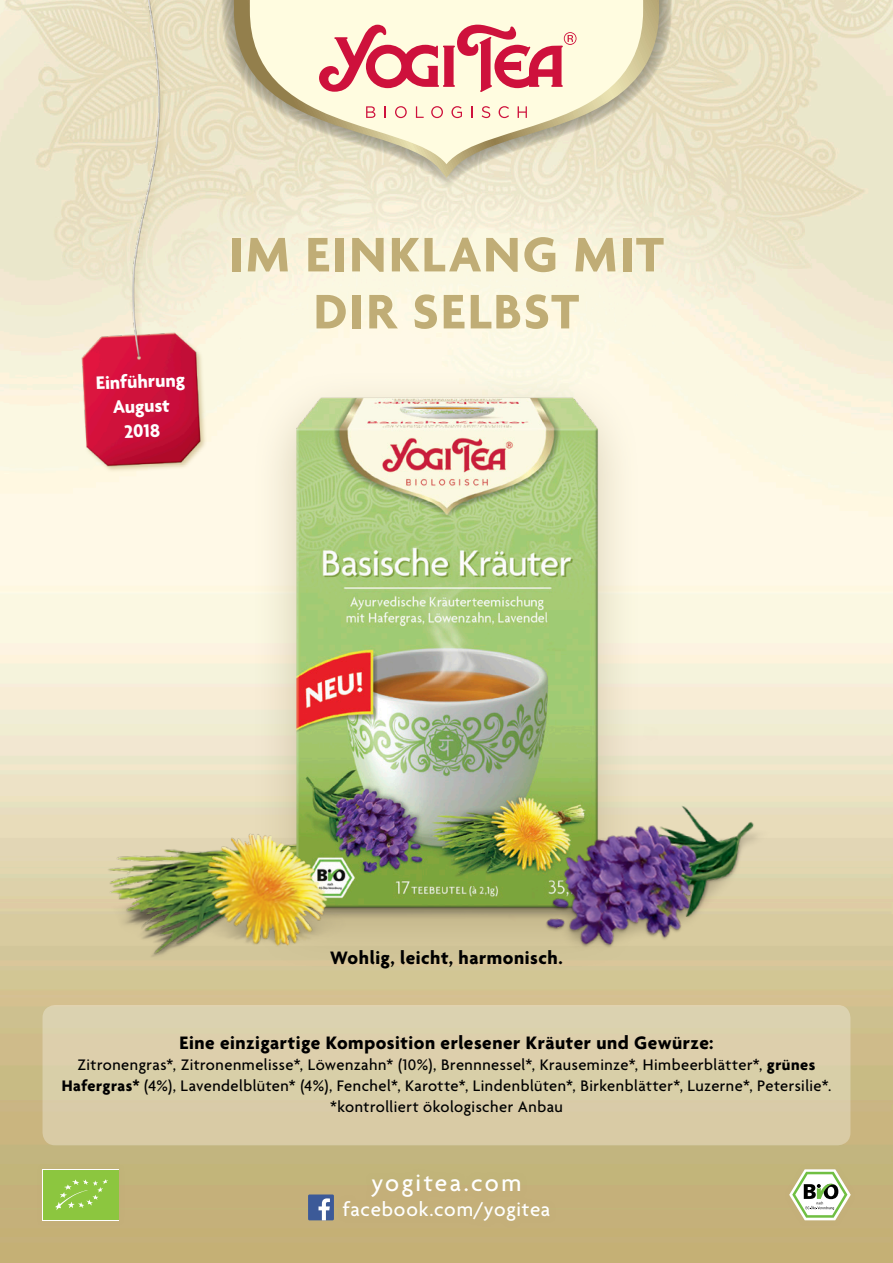
<style>
.page{position:relative;width:893px;height:1263px;background:#fff}
.page>*{position:absolute;margin:0;border:0;box-sizing:border-box;transform-origin:0 0}
.t1{font:700 52.5px "Agenda";letter-spacing:.045em;color:#c0ad76}
.t2{font:500 25.5px "Agenda";letter-spacing:.085em;color:#fff}
.t3{font:500 21px "Agenda";letter-spacing:.035em;color:#fff}
.FLIESSTEXT{font:700 19.5px "Agenda";letter-spacing:.025em;color:#000}
.SUBHEAD{font:700 19.5px "Agenda";color:#fff}
.FLIESSTEXT-2{font:500 16.5px/21px "Agenda";letter-spacing:.03em;color:#000;text-align:center}
.s1{font-weight:700}
</style>
<div class="page">
<img style="left:0;top:0;width:893px;height:1263px">
<img style="left:97px;top:719px;width:279px;height:280px">
<div style="left:252px;top:369px;width:390px;height:603px;background:#8f8258;opacity:.37"></div>
<img style="left:284px;top:391px;width:325px;height:529px">
<img style="left:485px;top:706px;width:325px;height:299px">
<img style="left:156px;top:813px;width:213px;height:182px">
<div style="left:224px;top:230px;width:448px;height:106px;background:#fffce0"></div>
<div style="left:308px;top:1194px;width:26px;height:26px;background:#3c5a98"></div>
<svg style="left:318px;top:1198px;width:12px;height:22px"></svg>
<img style="left:6px;top:0;width:266px;height:494px">
<div style="left:336px;top:1167px;width:220px;height:61px;background:#c0ad76"></div>
<div style="left:43px;top:1005px;width:807px;height:140px;background:#d9cfa8;border-radius:13px"></div>
<svg style="left:221px;top:0;width:451px;height:193px;background:#e7e0c5"></svg>
<svg style="left:234px;top:0;width:425px;height:178px;background:#dcd3b5"></svg>
<svg style="left:250px;top:0;width:393px;height:164px;background:#ede8ca"></svg>
<svg style="left:319px;top:24px;width:257px;height:68px;background:#eda5a3"></svg>
<svg style="left:366px;top:106px;width:9px;height:12px"></svg>
<svg style="left:385px;top:106px;width:1px;height:12px"></svg>
<svg style="left:395px;top:106px;width:12px;height:12px"></svg>
<svg style="left:416px;top:106px;width:8px;height:12px"></svg>
<svg style="left:431px;top:106px;width:12px;height:12px"></svg>
<svg style="left:451px;top:106px;width:11px;height:12px"></svg>
<svg style="left:471px;top:106px;width:2px;height:12px"></svg>
<svg style="left:482px;top:106px;width:8px;height:12px"></svg>
<svg style="left:499px;top:106px;width:10px;height:12px"></svg>
<svg style="left:518px;top:106px;width:9px;height:12px"></svg>
<div style="left:784px;top:1164px;width:71px;height:62px;background:#c0ad76"></div>
<svg style="left:789px;top:1169px;width:62px;height:51px"></svg>
<div style="left:37px;top:1163px;width:88px;height:62px;background:#c0ad76"></div>
<svg style="left:43px;top:1169px;width:76px;height:51px"></svg>
<div style="left:43px;top:1170px;width:75px;height:50px;background:#8cc63f"></div>
<svg style="left:55px;top:1179px;width:53px;height:31px"></svg>
<p class="SUBHEAD" style="left:96px;top:372px;width:90px;rotate:-2deg">Einführung</p>
<p class="SUBHEAD" style="left:112px;top:397px;width:58px;rotate:-2deg">August</p>
<p class="SUBHEAD" style="left:124px;top:421px;width:37px;rotate:-2deg">2018</p>
<p class="t1" style="left:229px;top:226px;width:436px">IM EINKLANG MIT</p>
<p class="t1" style="left:314px;top:283px;width:267px">DIR SELBST</p>
<p class="FLIESSTEXT" style="left:330px;top:947px;width:234px">Wohlig, leicht, harmonisch.</p>
<p class="FLIESSTEXT" style="left:179px;top:1033px;width:536px">Eine einzigartige Komposition erlesener Kräuter und Gewürze:</p>
<p class="FLIESSTEXT-2" style="left:62px;top:1055px;width:771px">Zitronengras*, Zitronenmelisse*, Löwenzahn* (10%), Brennnessel*, Krauseminze*, Himbeerblätter*, <span class="s1">grünes<br>Hafergras*</span> (4%), Lavendelblüten* (4%), Fenchel*, Karotte*, Lindenblüten*, Birkenblätter*, Luzerne*, Petersilie*.</p>
<p class="FLIESSTEXT-2" style="left:330px;top:1097px;width:234px">*kontrolliert ökologischer Anbau</p>
<p class="t2" style="left:371px;top:1169px;width:151px">yogitea.com</p>
<p class="t3" style="left:343px;top:1198px;width:209px">facebook.com/yogitea</p>
</div>
